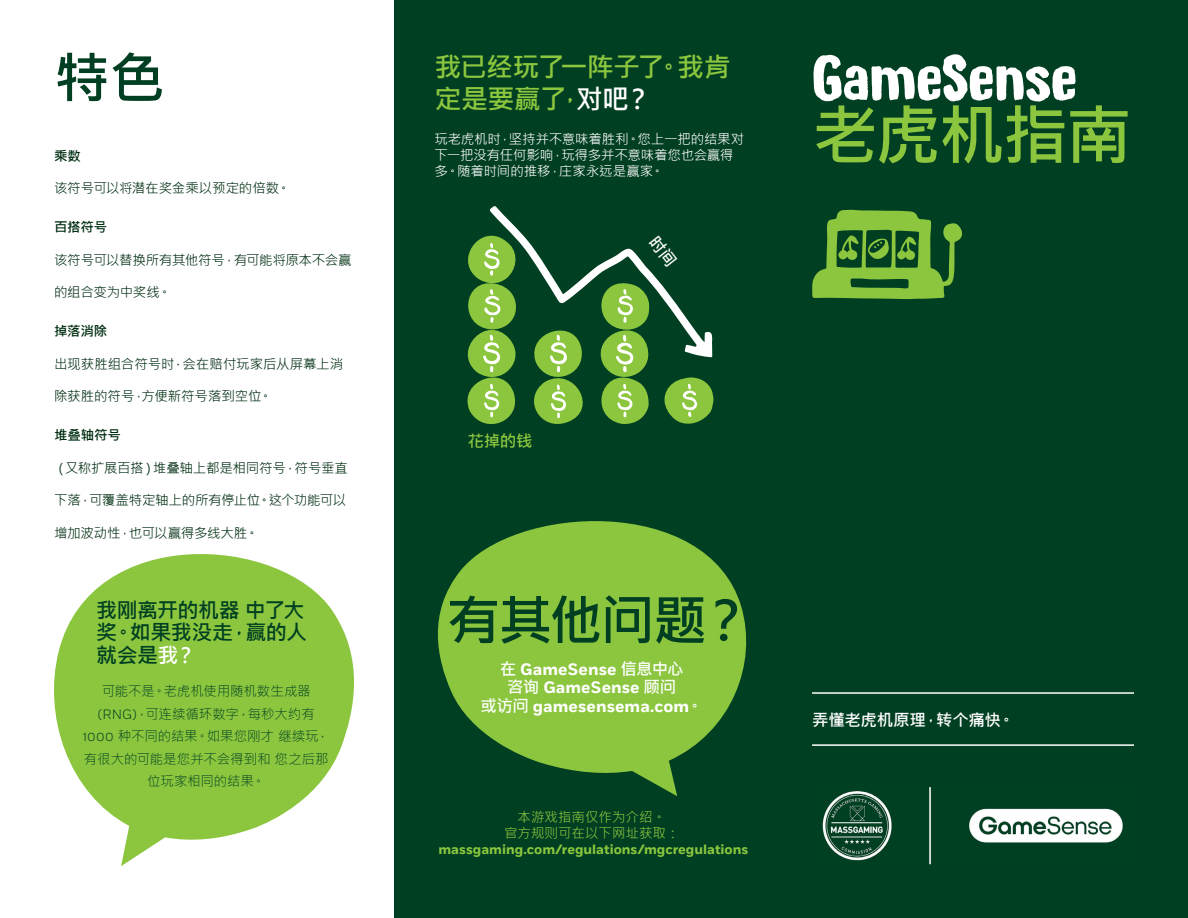
<style>
.page{position:relative;width:1188px;height:918px;background:#fff}
.page>*{position:absolute;margin:0;border:0;box-sizing:border-box;transform-origin:0 0}
.t1{font:66px "Game Sense Hand";letter-spacing:-.005em;color:#fff}
.t2{font:700 66px "Microsoft Jheng Hei";letter-spacing:-.04em;color:#8bc63e}
.t3{font:700 55.5px "Microsoft Jheng Hei";color:#003f22}
.t4{font:700 54px "Microsoft Jheng Hei";letter-spacing:-.035em;color:#003f22}
.t5{font:700 27px/32.4px "Microsoft Jheng Hei";letter-spacing:-.03em;color:#8bc63e}
.t6{font:700 21px/22.5px "Microsoft Jheng Hei";letter-spacing:-.025em;color:#003f22}
.t7{font:700 16.5px/18.3px "Fort";color:#fff;text-align:center}
.t8{font:700 16.5px "Microsoft Jheng Hei";letter-spacing:-.015em;color:#fff}
.t9{font:700 16.5px "Microsoft Jheng Hei";color:#8bc63e}
.t10{font:13.5px "Microsoft Jheng Hei";letter-spacing:-.015em;color:#002e12}
.t11{font:300 13.5px/22.5px "Microsoft Jheng Hei";letter-spacing:-.01em;color:#003f22;text-align:center}
.t12{font:13.5px/16.2px "Microsoft Jheng Hei";letter-spacing:-.015em;color:#fff}
.t13{font:700 13.5px "Fort";color:#8bc63e}
.t14{font:13.5px/16.2px "Microsoft Jheng Hei";color:#8bc63e;text-align:center}
.t15{font:700 13.5px "Microsoft Jheng Hei";letter-spacing:-.01em;color:#002e12}
.s1{color:#fff}
.s2{font-family:"Fort"}
.s3{font-family:"Microsoft Jheng Hei"}
</style>
<div class="page">
<div style="left:394px;top:0;width:794px;height:918px;background:#003f22"></div>
<svg style="left:437px;top:521px;width:310px;height:275px;fill:#8bc63e"></svg>
<hr style="left:812px;top:692px;width:322px;height:2px;background:#fff">
<hr style="left:812px;top:744px;width:322px;height:2px;background:#fff">
<img style="left:822px;top:787px;width:301px;height:77px">
<svg style="left:812px;top:210px;width:149px;height:89px"></svg>
<svg style="left:54px;top:554px;width:300px;height:312px;fill:#8bc63e"></svg>
<svg style="left:467px;top:206px;width:247px;height:218px"></svg>
<h2 class="t3" style="left:54px;top:43px;width:112px">特色</h2>
<p class="t15" style="left:54px;top:147px;width:28px">乘数</p>
<p class="t10" style="left:54px;top:180px;width:238px">该符号可以将潜在奖金乘以预定的倍数。</p>
<p class="t15" style="left:54px;top:219px;width:55px">百搭符号</p>
<p class="t10" style="left:54px;top:251px;width:299px">该符号可以替换所有其他符号，有可能将原本不会赢</p>
<p class="t10" style="left:54px;top:284px;width:119px">的组合变为中奖线。</p>
<p class="t15" style="left:54px;top:323px;width:55px">掉落消除</p>
<p class="t10" style="left:54px;top:355px;width:291px">出现获胜组合符号时，会在赔付玩家后从屏幕上消</p>
<p class="t10" style="left:54px;top:388px;width:220px">除获胜的符号，方便新符号落到空位。</p>
<p class="t15" style="left:54px;top:427px;width:69px">堆叠轴符号</p>
<p class="t10" style="left:54px;top:459px;width:296px">（又称扩展百搭）堆叠轴上都是相同符号，符号垂直</p>
<p class="t10" style="left:54px;top:492px;width:294px">下落，可覆盖特定轴上的所有停止位。这个功能可以</p>
<p class="t10" style="left:54px;top:524px;width:206px">增加波动性，也可以赢得多线大胜。</p>
<h3 class="t6" style="left:96px;top:599px;width:212px">我刚离开的机器 中了大奖。如果我没走，赢的人就会是<span class="s1">我？</span></h3>
<p class="t11" style="left:83px;top:680px;width:248px">可能不是。老虎机使用随机数生成器<span class="s2">(RNG)</span>，可连续循环数字，每秒大约有<br><span class="s2">1000</span> 种不同的结果。如果您刚才 继续玩，有很大的可能是您并不会得到和 您之后那位玩家相同的结果。</p>
<h3 class="t5" style="left:434px;top:51px;width:298px">我已经玩了一阵子了。我肯定是要赢了，<span class="s1">对吧？</span></h3>
<p class="t12" style="left:434px;top:131px;width:311px">玩老虎机时，坚持并不意味着胜利。您上一把的结果对下一把没有任何影响，玩得多并不意味着您也会赢得多。随着时间的推移，庄家永远是赢家。</p>
<h1 class="t1" style="left:812px;top:37px;width:266px">GameSense</h1>
<h1 class="t2" style="left:812px;top:94px;width:321px">老虎机指南</h1>
<p class="t9" style="left:467px;top:430px;width:67px">花掉的钱</p>
<h3 class="t4" style="left:446px;top:587px;width:307px">有其他问题？</h3>
<p class="t7" style="left:481px;top:661px;width:224px"><span class="s3">在</span> GameSense <span class="s3">信息中心<br>咨询</span> GameSense <span class="s3">顾问<br>或访问</span> gamesensema.com<span class="s3">。</span></p>
<p class="t14" style="left:504px;top:809px;width:177px">本游戏指南仅作为介绍。<br>官方规则可在以下网址获取：</p>
<p class="t13" style="left:438px;top:841px;width:311px">massgaming.com/regulations/mgcregulations</p>
<p class="t8" style="left:812px;top:709px;width:204px">弄懂老虎机原理，转个痛快。</p>
</div>
